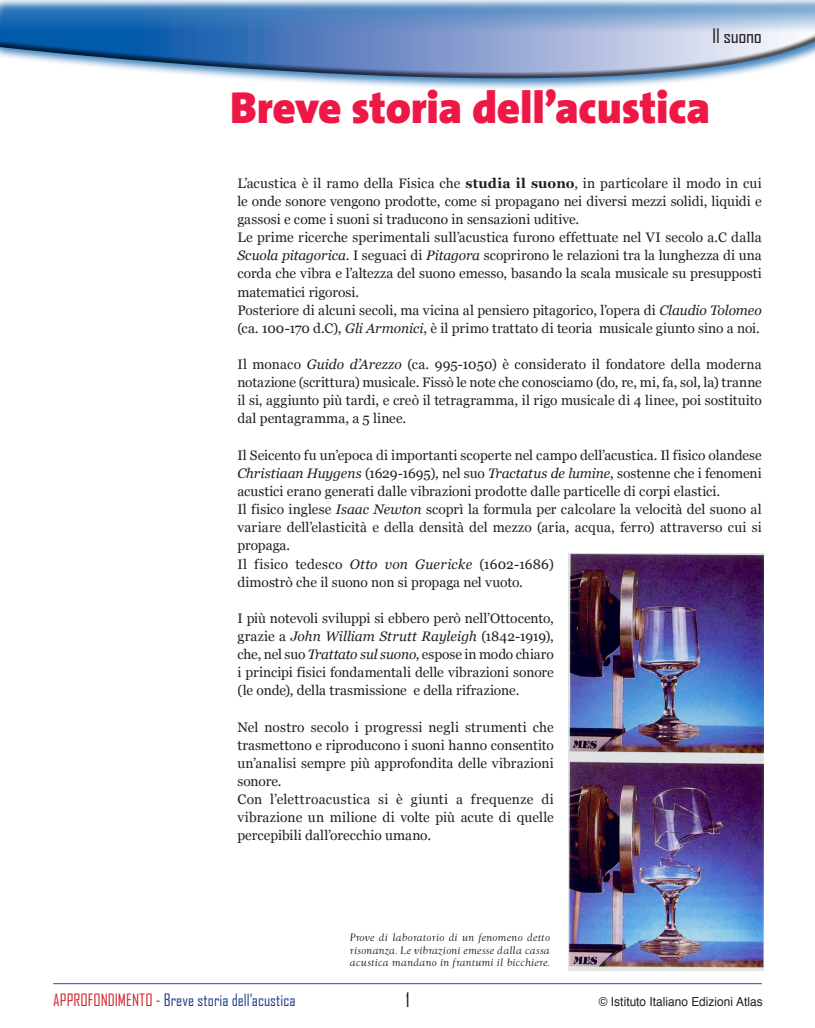
<style>
.page{position:relative;width:815px;height:1028px;background:#fff}
.page>*{position:absolute;margin:0;border:0;box-sizing:border-box;transform-origin:0 0}
.titolo_paragrafo_THE{font:900 45px "The Sans";letter-spacing:-.01em;color:#ed1845}
.Normale{font:19.38px "Agency FB";color:#231f20}
.KOZUCA_Mincho_Pro_R{font:19.12px "Agency FB";letter-spacing:-.015em;color:#231f20;scale:1.11 1}
.Normale-2{font:16.25px "Agency FB";color:#253f8e}
.Normale-3{font:13.75px/18.1px "Georgia";color:#231f20;text-align:justify}
.x_INCISI_tris{font:12.5px "Helvetica";letter-spacing:.005em;color:#231f20;scale:.95 1}
.Normale-4{font:italic 11.25px/12.5px "Goudy Wtc T";letter-spacing:.005em;color:#231f20;text-align:justify}
.s1{font-weight:700}
.s2{font-style:italic}
.s3{color:#d1232a}
</style>
<div class="page">
<div style="left:0;top:0;width:815px;height:91px;background:#015aaa;opacity:.74"></div>
<div style="left:0;top:0;width:815px;height:80px;background:#231f20;opacity:.75"></div>
<hr style="left:53px;top:983px;width:709px;height:1px;background:#015aaa">
<img style="left:568px;top:554px;width:196px;height:416px">
<p class="KOZUCA_Mincho_Pro_R" style="left:712px;top:24px;width:46px">Il suono</p>
<p class="titolo_paragrafo_THE" style="left:230px;top:70px;width:481px">Breve storia dell’acustica</p>
<p class="Normale-3" style="left:237px;top:174px;width:526px">L’acustica è il ramo della Fisica che <span class="s1">studia il suono</span>, in particolare il modo in cui le onde sonore vengono prodotte, come si propagano nei diversi mezzi solidi, liquidi e gassosi e come i suoni si traducono in sensazioni uditive.</p>
<p class="Normale-3" style="left:237px;top:229px;width:526px">Le prime ricerche sperimentali sull’acustica furono effettuate nel VI secolo a.C dalla <span class="s2">Scuola pitagorica</span>. I seguaci di <span class="s2">Pitagora</span> scoprirono le relazioni tra la lunghezza di una corda che vibra e l’altezza del suono emesso, basando la scala musicale su presupposti matematici rigorosi.</p>
<p class="Normale-3" style="left:237px;top:301px;width:526px">Posteriore di alcuni secoli, ma vicina al pensiero pitagorico, l’opera di <span class="s2">Claudio Tolomeo </span>(ca. 100-170 d.C), <span class="s2">Gli Armonici</span>, è il primo trattato di teoria musicale giunto sino a noi.</p>
<p class="Normale-3" style="left:237px;top:355px;width:526px">Il monaco <span class="s2">Guido d’Arezzo</span> (ca. 995-1050) è considerato il fondatore della moderna notazione (scrittura) musicale. Fissò le note che conosciamo (do, re, mi, fa, sol, la) tranne il si, aggiunto più tardi, e creò il tetragramma, il rigo musicale di 4 linee, poi sostituito dal pentagramma, a 5 linee.</p>
<p class="Normale-3" style="left:237px;top:446px;width:526px">Il Seicento fu un’epoca di importanti scoperte nel campo dell’acustica. Il fisico olandese <span class="s2">Christiaan Huygens</span> (1629-1695), nel suo <span class="s2">Tractatus de lumine</span>, sostenne che i fenomeni acustici erano generati dalle vibrazioni prodotte dalle particelle di corpi elastici.</p>
<p class="Normale-3" style="left:237px;top:500px;width:526px">Il fisico inglese <span class="s2">Isaac Newton</span> scoprì la formula per calcolare la velocità del suono al variare dell’elasticità e della densità del mezzo (aria, acqua, ferro) attraverso cui si propaga.</p>
<p class="Normale-3" style="left:237px;top:555px;width:318px">Il fisico tedesco <span class="s2">Otto von Guericke</span> (1602-1686) dimostrò che il suono non si propaga nel vuoto.</p>
<p class="Normale-3" style="left:237px;top:609px;width:318px">I più notevoli sviluppi si ebbero però nell’Ottocento, grazie a <span class="s2">John William Strutt Rayleigh</span> (1842-1919), che, nel suo <span class="s2">Trattato sul suono</span>, espose in modo chiaro i principi fisici fondamentali delle vibrazioni sonore (le onde), della trasmissione e della rifrazione.</p>
<p class="Normale-3" style="left:237px;top:718px;width:318px">Nel nostro secolo i progressi negli strumenti che trasmettono e riproducono i suoni hanno consentito un’analisi sempre più approfondita delle vibrazioni sonore.</p>
<p class="Normale-3" style="left:237px;top:790px;width:318px">Con l’elettroacustica si è giunti a frequenze di vibrazione un milione di volte più acute di quelle percepibili dall’orecchio umano.</p>
<p class="Normale-4" style="left:350px;top:931px;width:202px">Prove di laboratorio di un fenomeno detto risonanza. Le vibrazioni emesse dalla cassa acustica mandano in frantumi il bicchiere.</p>
<p class="Normale-2" style="left:53px;top:990px;width:244px"><span class="s3">APPROFONDIMENTO -</span> Breve storia dell’acustica</p>
<p class="Normale" style="left:406px;top:988px;width:5px">1</p>
<p class="x_INCISI_tris" style="left:599px;top:992px;width:174px">© Istituto Italiano Edizioni Atlas</p>
</div>
